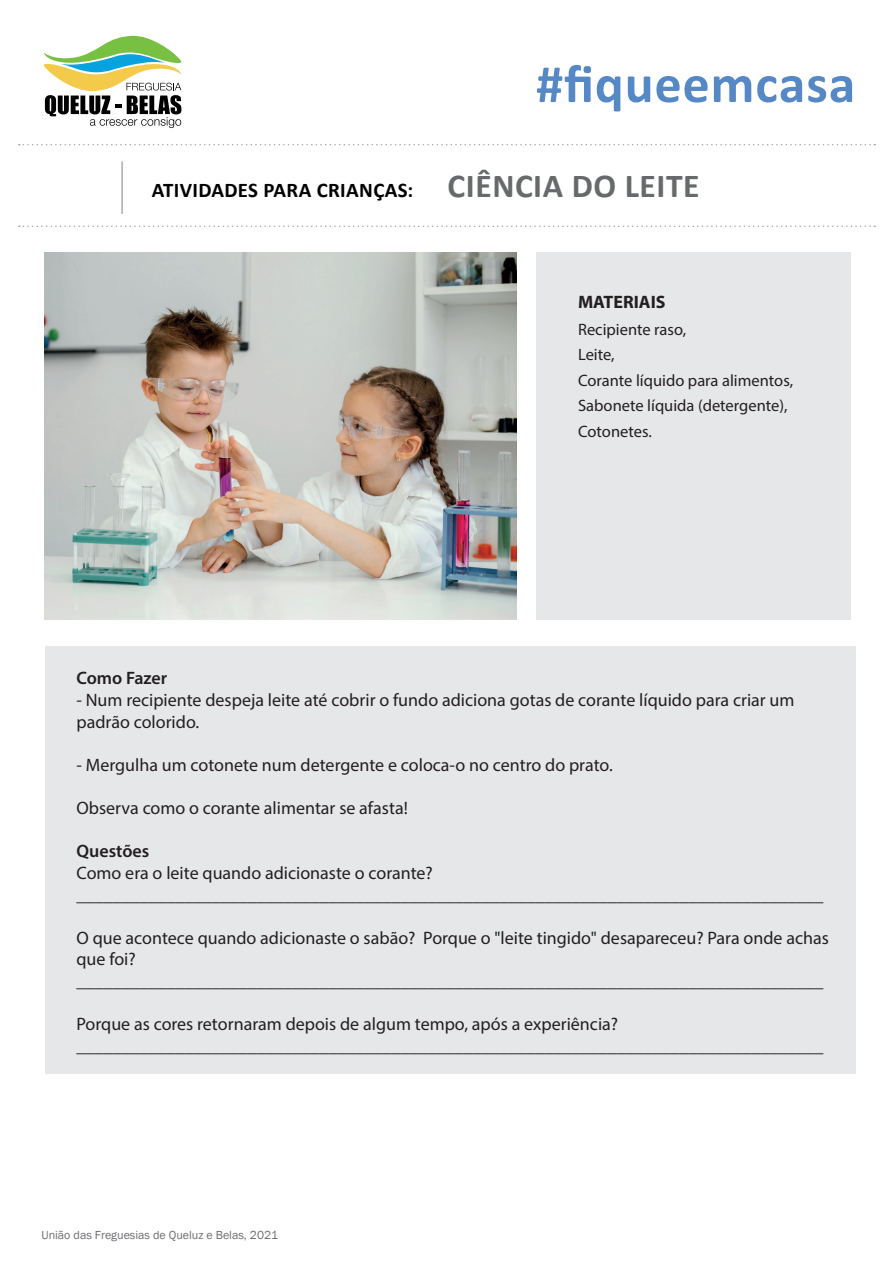
<style>
.page{position:relative;width:893px;height:1263px;background:#fff}
.page>*{position:absolute;margin:0;border:0;box-sizing:border-box;transform-origin:0 0}
.t1{font:700 20.85px "Calibri";letter-spacing:.015em;color:#000002}
.t2{font:18px/21.6px "Myriad Pro";color:#231f20}
.t3{font:600 18px "Myriad Pro";color:#231f20}
.t4{font:700 18px "Myriad Pro";color:#231f20}
.t5{font:16.5px/25.5px "Myriad Pro";color:#231f20}
.t6{font:12px "Franklin Gothic";color:#6c6d70}
.s1{font-size:33.6px;color:#676a6b}
</style>
<div class="page">
<svg style="left:19px;top:144px;width:856px;height:1px"></svg>
<svg style="left:19px;top:225px;width:856px;height:2px"></svg>
<svg style="left:537px;top:65px;width:315px;height:46px"></svg>
<svg style="left:44px;top:36px;width:137px;height:92px"></svg>
<hr style="left:122px;top:161px;width:1px;height:53px;background:#808285">
<div style="left:536px;top:252px;width:315px;height:368px;background:#e6e7e9"></div>
<div style="left:45px;top:646px;width:810px;height:428px;background:#e6e7e9"></div>
<img style="left:45px;top:252px;width:471px;height:368px">
<p class="t1" style="left:152px;top:176px;width:549px">ATIVIDADES PARA CRIANÇAS: <span class="s1">CIÊNCIA DO LEITE</span></p>
<p class="t4" style="left:578px;top:290px;width:89px">MATERIAIS</p>
<p class="t5" style="left:578px;top:316px;width:216px">Recipiente raso,<br>Leite,<br>Corante líquido para alimentos,<br>Sabonete líquida (detergente),<br>Cotonetes.</p>
<p class="t3" style="left:76px;top:667px;width:92px">Como Fazer</p>
<p class="t2" style="left:76px;top:689px;width:720px">- Num recipiente despeja leite até cobrir o fundo adiciona gotas de corante líquido para criar um padrão colorido.</p>
<p class="t2" style="left:76px;top:754px;width:538px">- Mergulha um cotonete num detergente e coloca-o no centro do prato.</p>
<p class="t2" style="left:76px;top:797px;width:333px">Observa como o corante alimentar se afasta!</p>
<p class="t3" style="left:76px;top:840px;width:74px">Questões</p>
<p class="t2" style="left:76px;top:862px;width:749px">Como era o leite quando adicionaste o corante? ___________________________________________________________________________________</p>
<p class="t2" style="left:76px;top:926px;width:754px">O que acontece quando adicionaste o sabão? Porque o "leite tingido" desapareceu? Para onde achas que foi? ___________________________________________________________________________________</p>
<p class="t2" style="left:76px;top:1013px;width:748px">Porque as cores retornaram depois de algum tempo, após a experiência? ___________________________________________________________________________________</p>
<p class="t6" style="left:41px;top:1227px;width:238px">União das Freguesias de Queluz e Belas, 2021</p>
</div>
